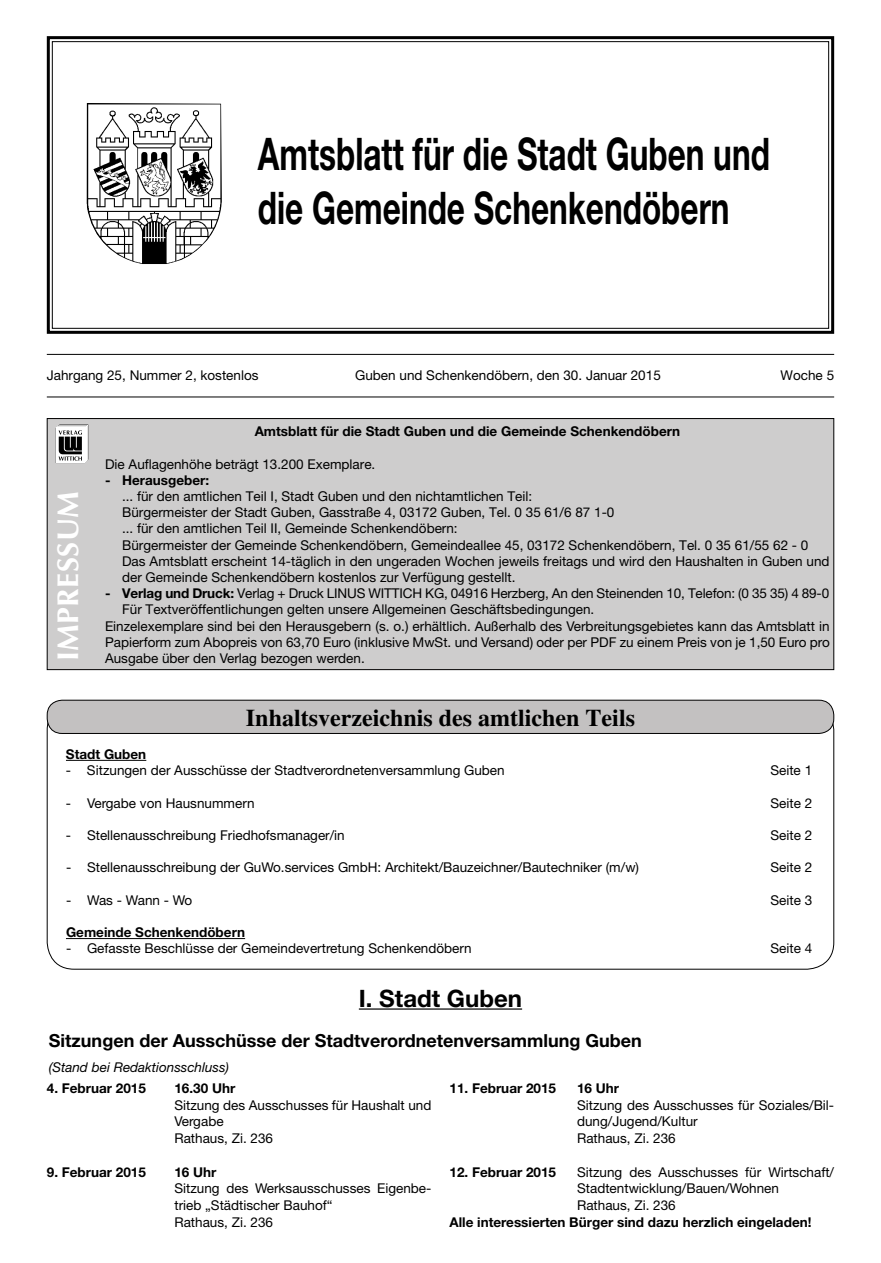
<style>
.page{position:relative;width:881px;height:1263px;background:#fff}
.page>*{position:absolute;margin:0;border:0;box-sizing:border-box;transform-origin:0 0}
.t1{font:700 45px/54px "Helvetica Neue LT";color:#000;scale:.7 1}
.t2{font:700 30px "Optima LT";letter-spacing:.015em;color:#fff}
.t3{font:700 24px "Times LT";color:#000}
.t4{font:700 24px "Helvetica Neue LT";color:#000}
.t5{font:700 18px "Helvetica Neue LT";color:#000}
.t6{font:13.5px/16.8px "Helvetica Neue LT";color:#000}
.t7{font:700 13.5px "Helvetica Neue LT";color:#000}
.t8{font:italic 13.5px "Helvetica Neue LT";color:#000}
.t9{font:13.5px "Helvetica Neue LT";letter-spacing:-.02em;color:#000}
.s1{font-weight:700}
</style>
<div class="page">
<hr style="left:47px;top:354px;width:786px;height:1px;background:#000">
<hr style="left:47px;top:397px;width:786px;height:1px;background:#000">
<svg style="left:46px;top:36px;width:789px;height:298px"></svg>
<img style="left:86px;top:103px;width:136px;height:161px">
<div style="left:47px;top:418px;width:786px;height:252px;background:#cecdcd;border:1px solid #000"></div>
<svg style="left:56px;top:425px;width:32px;height:38px"></svg>
<div style="left:47px;top:700px;width:786px;height:33px;background:#c3c1c1;border-radius:15px"></div>
<div style="left:47px;top:700px;width:786px;height:34px;border:1px solid #000;border-radius:15px"></div>
<hr style="left:66px;top:760px;width:80px;height:1px;background:#000">
<hr style="left:66px;top:938px;width:179px;height:1px;background:#000">
<hr style="left:359px;top:1008px;width:163px;height:2px;background:#000">
<h1 class="t1" style="left:258px;top:126px;width:732px">Amtsblatt für die Stadt Guben und die Gemeinde Schenkendöbern</h1>
<p class="t6" style="left:47px;top:366px;width:213px">Jahrgang 25, Nummer 2, kostenlos</p>
<p class="t6" style="left:355px;top:366px;width:307px">Guben und Schenkendöbern, den 30. Januar 2015</p>
<p class="t6" style="left:780px;top:366px;width:55px">Woche 5</p>
<h2 class="t2" style="left:50px;top:661px;width:172px;rotate:-90deg">IMPRESSUM</h2>
<p class="t7" style="left:254px;top:423px;width:426px">Amtsblatt für die Stadt Guben und die Gemeinde Schenkendöbern</p>
<p class="t6" style="left:105px;top:455px;width:272px">Die Auflagenhöhe beträgt 13.200 Exemplare.</p>
<p class="t7" style="left:105px;top:472px;width:106px">- Herausgeber:</p>
<p class="t6" style="left:122px;top:488px;width:708px;line-height:16.2px">... für den amtlichen Teil I, Stadt Guben und den nichtamtlichen Teil:<br>Bürgermeister der Stadt Guben, Gasstraße 4, 03172 Guben, Tel. 0 35 61/6 87 1-0<br>... für den amtlichen Teil II, Gemeinde Schenkendöbern:<br>Bürgermeister der Gemeinde Schenkendöbern, Gemeindeallee 45, 03172 Schenkendöbern, Tel. 0 35 61/55 62 - 0<br>Das Amtsblatt erscheint 14-täglich in den ungeraden Wochen jeweils freitags und wird den Haushalten in Guben und der Gemeinde Schenkendöbern kostenlos zur Verfügung gestellt.</p>
<p class="t6" style="left:105px;top:585px;width:725px"><span class="s1">- Verlag und Druck:</span> Verlag + Druck LINUS WITTICH KG, 04916 Herzberg, An den Steinenden 10, Telefon: (0 35 35) 4 89-0</p>
<p class="t6" style="left:122px;top:601px;width:473px">Für Textveröffentlichungen gelten unsere Allgemeinen Geschäftsbedingungen.</p>
<p class="t6" style="left:105px;top:617px;width:725px">Einzelexemplare sind bei den Herausgebern (s. o.) erhältlich. Außerhalb des Verbreitungsgebietes kann das Amtsblatt in</p>
<p class="t6" style="left:105px;top:633px;width:726px">Papierform zum Abopreis von 63,70 Euro (inklusive MwSt. und Versand) oder per PDF zu einem Preis von je 1,50 Euro pro</p>
<p class="t6" style="left:105px;top:650px;width:261px">Ausgabe über den Verlag bezogen werden.</p>
<h3 class="t3" style="left:246px;top:704px;width:390px">Inhaltsverzeichnis des amtlichen Teils</h3>
<p class="t7" style="left:66px;top:746px;width:82px">Stadt Guben</p>
<p class="t6" style="left:66px;top:762px;width:440px">- Sitzungen der Ausschüsse der Stadtverordnetenversammlung Guben</p>
<p class="t6" style="left:770px;top:762px;width:43px">Seite 1</p>
<p class="t6" style="left:66px;top:794px;width:190px">- Vergabe von Hausnummern</p>
<p class="t6" style="left:770px;top:794px;width:43px">Seite 2</p>
<p class="t6" style="left:66px;top:827px;width:280px">- Stellenausschreibung Friedhofsmanager/in</p>
<p class="t6" style="left:770px;top:827px;width:43px">Seite 2</p>
<p class="t6" style="left:66px;top:859px;width:574px">- Stellenausschreibung der GuWo.services GmbH: Architekt/Bauzeichner/Bautechniker (m/w)</p>
<p class="t6" style="left:770px;top:859px;width:43px">Seite 2</p>
<p class="t9" style="left:66px;top:892px;width:128px">- Was - Wann - Wo</p>
<p class="t6" style="left:770px;top:891px;width:43px">Seite 3</p>
<p class="t7" style="left:66px;top:924px;width:180px">Gemeinde Schenkendöbern</p>
<p class="t6" style="left:66px;top:940px;width:407px">- Gefasste Beschlüsse der Gemeindevertretung Schenkendöbern</p>
<p class="t6" style="left:770px;top:940px;width:43px">Seite 4</p>
<h3 class="t4" style="left:359px;top:983px;width:165px">I. Stadt Guben</h3>
<h3 class="t5" style="left:49px;top:1030px;width:594px">Sitzungen der Ausschüsse der Stadtverordnetenversammlung Guben</h3>
<p class="t8" style="left:49px;top:1059px;width:182px">(Stand bei Redaktionsschluss)</p>
<p class="t7" style="left:47px;top:1080px;width:101px">4. Februar 2015</p>
<p class="t7" style="left:174px;top:1080px;width:62px">16.30 Uhr</p>
<p class="t6" style="left:174px;top:1096px;width:258px">Sitzung des Ausschusses für Haushalt und<br>Vergabe<br>Rathaus, Zi. 236</p>
<p class="t7" style="left:47px;top:1163px;width:101px">9. Februar 2015</p>
<p class="t7" style="left:174px;top:1163px;width:44px">16 Uhr</p>
<p class="t6" style="left:174px;top:1180px;width:258px">Sitzung des Werksausschusses Eigenbe&shy;trieb „Städtischer Bauhof“<br>Rathaus, Zi. 236</p>
<p class="t7" style="left:449px;top:1080px;width:108px">11. Februar 2015</p>
<p class="t7" style="left:577px;top:1080px;width:44px">16 Uhr</p>
<p class="t6" style="left:577px;top:1096px;width:258px">Sitzung des Ausschusses für Soziales/Bil&shy;dung/Jugend/Kultur<br>Rathaus, Zi. 236</p>
<p class="t7" style="left:449px;top:1163px;width:108px">12. Februar 2015</p>
<p class="t6" style="left:577px;top:1163px;width:258px">Sitzung des Ausschusses für Wirtschaft/<br>Stadtentwicklung/Bauen/Wohnen<br>Rathaus, Zi. 236</p>
<p class="t7" style="left:449px;top:1213px;width:363px">Alle interessierten Bürger sind dazu herzlich eingeladen!</p>
</div>
